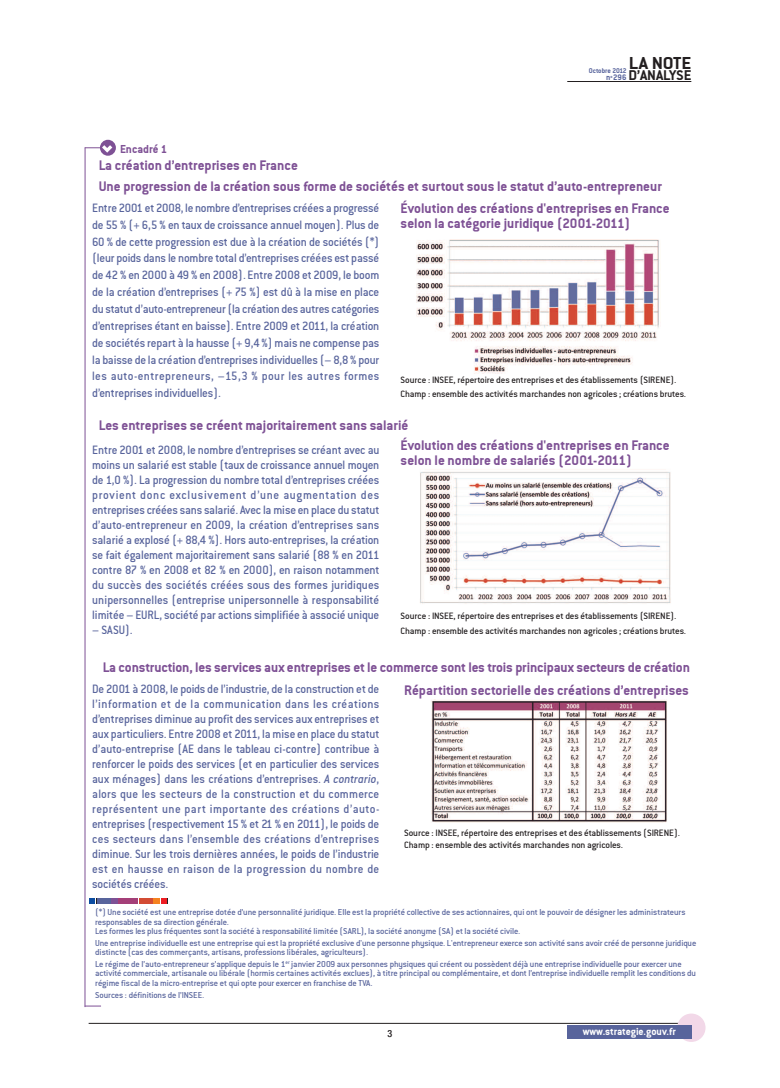
<style>
.page{position:relative;width:780px;height:1088px;background:#fff}
.page>*{position:absolute;margin:0;border:0;box-sizing:border-box;transform-origin:0 0}
.t1{font:18.75px "Conduit ITCTT Bold";letter-spacing:-.005em;color:#231f20;scale:1.1 1}
.t2{font:15.25px "Conduit ITCTT Bold";letter-spacing:-.01em;color:#231f20;scale:1.05 1}
.t3{font:15px/15px "Conduit ITCTT Bold";color:#7e5195}
.t4{font:13.12px/15px "Conduit Md ITCTT Medium";color:#58649c;text-align:justify;scale:.95 1}
.t5{font:12.5px "Conduit ITCTT Bold";color:#7e5195}
.t6{font:11.25px "Conduit ITCTT Bold";color:#fff}
.t7{font:10px/14.1px "Conduit Md ITCTT Medium";letter-spacing:-.01em;color:#231f20}
.t8{font:500 condensed 10px "Helvetica Neue LT";color:#231f20}
.t9{font:9.38px/9.4px "Conduit Md ITCTT Medium";letter-spacing:-.01em;color:#58649c}
.t10{font:8.75px "Conduit ITCTT Bold";color:#58649c}
.t11{font:7.5px "Conduit ITCTT Bold";color:#58649c}
.s1{font-style:italic}
</style>
<div class="page">
<hr style="left:89px;top:1023px;width:602px;height:1px;background:#231f20">
<hr style="left:567px;top:81px;width:124px;height:1px;background:#231f20">
<div style="left:677px;top:1013px;width:28px;height:29px;background:#f2d8e8;border-radius:50%"></div>
<div style="left:567px;top:1025px;width:124px;height:14px;background:#58649c"></div>
<svg style="left:85px;top:1005px;width:16px;height:1px"></svg>
<hr style="left:84px;top:147px;width:1px;height:860px;background:#7e5195">
<svg style="left:100px;top:140px;width:16px;height:16px"></svg>
<svg style="left:85px;top:145px;width:27px;height:8px"></svg>
<img style="left:416px;top:239px;width:243px;height:134px">
<img style="left:420px;top:471px;width:251px;height:133px">
<img style="left:431px;top:699px;width:236px;height:123px">
<svg style="left:89px;top:898px;width:8px;height:6px"></svg>
<svg style="left:161px;top:898px;width:7px;height:6px"></svg>
<div style="left:97px;top:898px;width:13px;height:6px;background:#58649c"></div>
<div style="left:111px;top:898px;width:7px;height:6px;background:#7e5195"></div>
<div style="left:119px;top:898px;width:19px;height:6px;background:#a43f78"></div>
<div style="left:139px;top:898px;width:13px;height:6px;background:#d34c34"></div>
<div style="left:153px;top:898px;width:7px;height:6px;background:#f58220"></div>
<h1 class="t1" style="left:628px;top:52px;width:58px">LA NOte</h1>
<p class="t2" style="left:628px;top:66px;width:61px">d’ANALyse</p>
<p class="t11" style="left:588px;top:66px;width:39px">Octobre 2012</p>
<p class="t10" style="left:606px;top:72px;width:22px">n<sup>o</sup>296</p>
<p class="t5" style="left:120px;top:141px;width:49px">encadré 1</p>
<p class="t3" style="left:99px;top:154px;width:564px;line-height:21px">La création d’entreprises en France<br>une progression de la création sous forme de sociétés et surtout sous le statut d’auto-entrepreneur</p>
<p class="t3" style="left:400px;top:201px;width:271px">Évolution des créations d'entreprises en France selon la catégorie juridique (2001-2011)</p>
<p class="t4" style="left:92px;top:199px;width:304px;line-height:16.9px">Entre 2001 et 2008, le nombre d’entreprises créées a progressé de 55 % (+ 6,5 % en taux de croissance annuel moyen). Plus de 60 % de cette progression est due à la création de sociétés (*) (leur poids dans le nombre total d’entreprises créées est passé de 42 % en 2000 à 49 % en 2008). Entre 2008 et 2009, le boom de la création d’entreprises (+ 75 %) est dû à la mise en place du statut d’auto-entrepreneur (la création des autres catégories d’entreprises étant en baisse). Entre 2009 et 2011, la création de sociétés repart à la hausse (+ 9,4 %) mais ne compense pas la baisse de la création d’entreprises individuelles (– 8,8 % pour les auto-entrepreneurs, –15,3 % pour les autres formes d’entreprises individuelles).</p>
<p class="t7" style="left:400px;top:373px;width:287px">Source : INSEE, répertoire des entreprises et des établissements (SIRENE).<br>Champ : ensemble des activités marchandes non agricoles ; créations brutes.</p>
<p class="t3" style="left:400px;top:437px;width:271px">Évolution des créations d'entreprises en France selon le nombre de salariés (2001-2011)</p>
<p class="t3" style="left:99px;top:417px;width:311px">Les entreprises se créent majoritairement sans salarié</p>
<p class="t4" style="left:92px;top:442px;width:304px">Entre 2001 et 2008, le nombre d’entreprises se créant avec au moins un salarié est stable (taux de croissance annuel moyen de 1,0 %). La progression du nombre total d’entreprises créées provient donc exclusivement d’une augmentation des entreprises créées sans salarié. Avec la mise en place du statut d’auto-entrepreneur en 2009, la création d’entreprises sans salarié a explosé (+ 88,4 %). Hors auto-entreprises, la création se fait également majoritairement sans salarié (88 % en 2011 contre 87 % en 2008 et 82 % en 2000), en raison notamment du succès des sociétés créées sous des formes juridiques unipersonnelles (entreprise unipersonnelle à responsabilité limitée – EURL, société par actions simplifiée à associé unique</p>
<p class="t4" style="left:92px;top:622px;width:44px">– SASU).</p>
<p class="t7" style="left:400px;top:609px;width:287px">Source : INSEE, répertoire des entreprises et des établissements (SIRENE).<br>Champ : ensemble des activités marchandes non agricoles ; créations brutes.</p>
<p class="t3" style="left:103px;top:660px;width:588px">La construction, les services aux entreprises et le commerce sont les trois principaux secteurs de création</p>
<p class="t4" style="left:92px;top:681px;width:304px">De 2001 à 2008, le poids de l’industrie, de la construction et de l’information et de la communication dans les créations d’entreprises diminue au profit des services aux entreprises et aux particuliers. Entre 2008 et 2011, la mise en place du statut d’auto-entreprise (AE dans le tableau ci-contre) contribue à renforcer le poids des services (et en particulier des services aux ménages) dans les créations d’entreprises. <span class="s1">A contrario</span>, alors que les secteurs de la construction et du commerce représentent une part importante des créations d’auto&shy;entreprises (respectivement 15 % et 21 % en 2011), le poids de ces secteurs dans l’ensemble des créations d’entreprises diminue. Sur les trois dernières années, le poids de l’industrie est en hausse en raison de la progression du nombre de sociétés créées.</p>
<p class="t3" style="left:404px;top:683px;width:286px">Répartition sectorielle des créations d’entreprises</p>
<p class="t7" style="left:404px;top:826px;width:277px;line-height:12.4px">Source : INSEE, répertoire des entreprises et des établissements (SIRENE).<br>Champ : ensemble des activités marchandes non agricoles.</p>
<p class="t9" style="left:95px;top:907px;width:591px">(*) Une société est une entreprise dotée d’une personnalité juridique. Elle est la propriété collective de ses actionnaires, qui ont le pouvoir de désigner les administrateurs responsables de sa direction générale.<br>Les formes les plus fréquentes sont la société à responsabilité limitée (SARL), la société anonyme (SA) et la société civile.</p>
<p class="t9" style="left:95px;top:938px;width:602px">Une entreprise individuelle est une entreprise qui est la propriété exclusive d'une personne physique. L'entrepreneur exerce son activité sans avoir créé de personne juridique distincte (cas des commerçants, artisans, professions libérales, agriculteurs).</p>
<p class="t9" style="left:95px;top:959px;width:602px">Le régime de l’auto-entrepreneur s’applique depuis le 1<sup>er</sup> janvier 2009 aux personnes physiques qui créent ou possèdent déjà une entreprise individuelle pour exercer une activité commerciale, artisanale ou libérale (hormis certaines activités exclues), à titre principal ou complémentaire, et dont l’entreprise individuelle remplit les conditions du régime fiscal de la micro-entreprise et qui opte pour exercer en franchise de TVA.</p>
<p class="t9" style="left:95px;top:990px;width:110px">Sources : définitions de l’INSEE.</p>
<p class="t8" style="left:387px;top:1028px;width:6px">3</p>
<p class="t6" style="left:582px;top:1025px;width:94px">www.strategie.gouv.fr</p>
</div>
